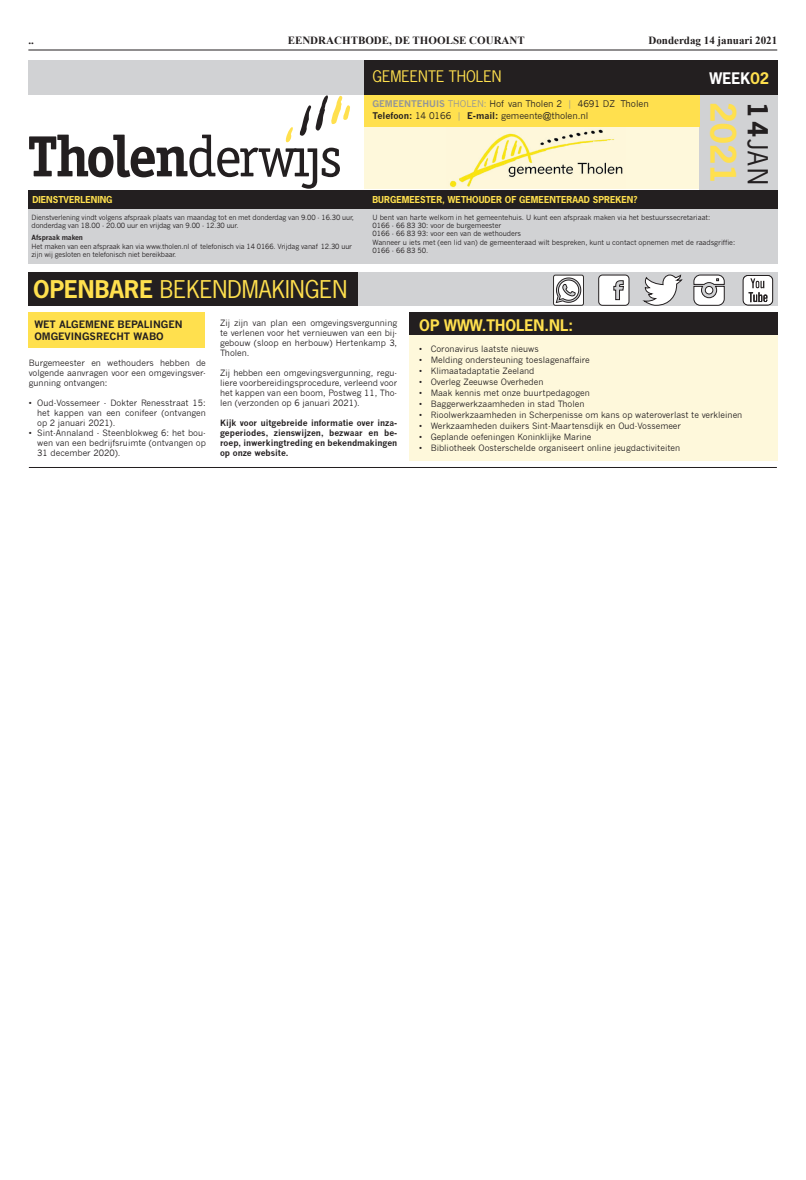
<style>
.page{position:relative;width:806px;height:1180px;background:#fff}
.page>*{position:absolute;margin:0;border:0;box-sizing:border-box;transform-origin:0 0}
.t1{font:700 33px "News Gothic";color:#ffe04e}
.t2{font:26px "News Gothic";color:#231f20}
.t3{font:23px "News Gothic";color:#ffe04e}
.t4{font:700 15px "News Gothic";color:#ffe04e}
.t5{font:15px "News Gothic";color:#ffe04e}
.t6{font:700 15px "News Gothic";color:#fff}
.t7{font:700 11px "Times New Roman";color:#231f20}
.t8{font:700 10px/12px "News Gothic";color:#231f20}
.t9{font:9px/12.8px "News Gothic";letter-spacing:-.005em;color:#231f20}
.t10{font:700 9px "News Gothic";color:#ffe04e}
.t11{font:8.5px/10px "News Gothic";color:#231f20;text-align:justify}
.t12{font:700 8.5px/10px "News Gothic";color:#231f20;text-align:justify}
.t13{font:7px/8.4px "News Gothic";letter-spacing:-.02em;color:#231f20}
.t14{font:700 7px "News Gothic";letter-spacing:-.02em;color:#231f20}
.s1{font-weight:700;color:#939598}
.s2{color:#939598}
.s3{font-weight:700}
.s4{color:#ffe04e}
</style>
<div class="page">
<hr style="left:28px;top:50px;width:748px;height:1px;background:#231f20">
<div style="left:29px;top:312px;width:176px;height:35px;background:#ffe04e"></div>
<div style="left:357px;top:272px;width:420px;height:34px;background:#d1d2d4"></div>
<svg style="left:598px;top:274px;width:31px;height:32px"></svg>
<svg style="left:642px;top:274px;width:40px;height:32px"></svg>
<svg style="left:693px;top:274px;width:31px;height:32px"></svg>
<div style="left:742px;top:275px;width:30px;height:30px;border:1px solid #231f20;border-radius:5px"></div>
<svg style="left:743px;top:275px;width:30px;height:30px"></svg>
<div style="left:364px;top:112px;width:334px;height:77px;background:#fef8db"></div>
<div style="left:28px;top:60px;width:352px;height:35px;background:#d1d2d4"></div>
<svg style="left:29px;top:95px;width:321px;height:94px"></svg>
<img style="left:446px;top:126px;width:178px;height:62px">
<div style="left:364px;top:60px;width:413px;height:35px;background:#231f20"></div>
<div style="left:698px;top:95px;width:78px;height:97px;background:#d1d2d4"></div>
<div style="left:364px;top:95px;width:334px;height:31px;background:#ffe04e"></div>
<div style="left:28px;top:208px;width:749px;height:56px;background:#d1d2d4"></div>
<div style="left:28px;top:190px;width:748px;height:18px;background:#231f20"></div>
<div style="left:28px;top:272px;width:329px;height:34px;background:#231f20"></div>
<div style="left:553px;top:275px;width:30px;height:30px;border:1px solid #302d2c;border-radius:2px"></div>
<svg style="left:555px;top:274px;width:26px;height:32px"></svg>
<hr style="left:29px;top:467px;width:747px;height:1px;background:#231f20">
<div style="left:408px;top:335px;width:369px;height:126px;background:#fef8db"></div>
<div style="left:408px;top:312px;width:369px;height:23px;background:#231f20"></div>
<p class="t7" style="left:28px;top:33px;width:7px">..</p>
<p class="t7" style="left:287px;top:33px;width:238px">EENDRACHTBODE, DE THOOLSE COURANT</p>
<p class="t7" style="left:648px;top:33px;width:130px">Donderdag 14 januari 2021</p>
<h3 class="t5" style="left:372px;top:67px;width:130px">GEMEENTE THOLEN</h3>
<p class="t9" style="left:372px;top:97px;width:277px"><span class="s1">GEMEENTEHUIS</span> <span class="s2">THOLEN:</span> Hof van Tholen 2 <span class="s2">|</span> 4691 DZ Tholen<br><span class="s3">Telefoon:</span> 14 0166 <span class="s2">|</span> <span class="s3">E-mail:</span> gemeente@tholen.nl</p>
<p class="t10" style="left:32px;top:193px;width:82px">DIENSTVERLENING</p>
<p class="t10" style="left:372px;top:193px;width:266px">BURGEMEESTER, WETHOUDER OF GEMEENTERAAD SPREKEN?</p>
<h3 class="t6" style="left:709px;top:69px;width:61px">WEEK<span class="s4">02</span></h3>
<h1 class="t1" style="left:744px;top:102px;width:84px;rotate:90deg">2021</h1>
<h2 class="t2" style="left:773px;top:102px;width:84px;rotate:90deg"><span class="s3">14</span>JAN</h2>
<p class="t13" style="left:31px;top:213px;width:324px">Dienstverlening vindt volgens afspraak plaats van maandag tot en met donderdag van 9.00 - 16.30 uur, donderdag van 18.00 - 20.00 uur en vrijdag van 9.00 - 12.30 uur.</p>
<p class="t14" style="left:31px;top:233px;width:53px">Afspraak maken</p>
<p class="t13" style="left:31px;top:242px;width:322px">Het maken van een afspraak kan via www.tholen.nl of telefonisch via 14 0166. Vrijdag vanaf 12.30 uur zijn wij gesloten en telefonisch niet bereikbaar.</p>
<h3 class="t3" style="left:33px;top:275px;width:315px"><span class="s3">OPENBARE</span> BEKENDMAKINGEN</h3>
<p class="t13" style="left:372px;top:213px;width:364px">U bent van harte welkom in het gemeentehuis. U kunt een afspraak maken via het bestuurssecretariaat:<br>0166 - 66 83 30: voor de burgemeester<br>0166 - 66 83 93: voor een van de wethouders<br>Wanneer u iets met (een lid van) de gemeenteraad wilt bespreken, kunt u contact opnemen met de raadsgriffie:<br>0166 - 66 83 50.</p>
<p class="t8" style="left:34px;top:318px;width:150px">WET ALGEMENE BEPALINGEN<br>OMGEVINGSRECHT WABO</p>
<p class="t11" style="left:29px;top:358px;width:179px">Burgemeester en wethouders hebben de volgende aanvragen voor een omgevingsver&shy;gunning ontvangen:</p>
<p class="t11" style="left:37px;top:398px;width:170px;text-indent:-8px">• Oud-Vossemeer - Dokter Renesstraat 15: het kappen van een conifeer (ontvangen op 2 januari 2021).</p>
<p class="t11" style="left:37px;top:428px;width:170px;text-indent:-8px">• Sint-Annaland - Steenblokweg 6: het bou&shy;wen van een bedrijfsruimte (ontvangen op 31 december 2020).</p>
<p class="t11" style="left:220px;top:318px;width:179px">Zij zijn van plan een omgevingsvergunning te verlenen voor het vernieuwen van een bij&shy;gebouw (sloop en herbouw) Hertenkamp 3, Tholen.</p>
<p class="t11" style="left:220px;top:368px;width:179px">Zij hebben een omgevingsvergunning, regu&shy;liere voorbereidingsprocedure, verleend voor het kappen van een boom, Postweg 11, Tho&shy;len (verzonden op 6 januari 2021).</p>
<p class="t12" style="left:220px;top:418px;width:179px">Kijk voor uitgebreide informatie over inza&shy;geperiodes, zienswijzen, bezwaar en be&shy;roep, inwerkingtreding en bekendmakingen op onze website.</p>
<h3 class="t4" style="left:419px;top:315px;width:155px">OP WWW.THOLEN.NL:</h3>
<p class="t11" style="left:419px;top:343px;width:121px">• Coronavirus laatste nieuws</p>
<p class="t11" style="left:419px;top:354px;width:172px">• Melding ondersteuning toeslagenaffaire</p>
<p class="t11" style="left:419px;top:365px;width:116px">• Klimaatadaptatie Zeeland</p>
<p class="t11" style="left:419px;top:376px;width:126px">• Overleg Zeeuwse Overheden</p>
<p class="t11" style="left:419px;top:387px;width:172px">• Maak kennis met onze buurtpedagogen</p>
<p class="t11" style="left:419px;top:398px;width:167px">• Baggerwerkzaamheden in stad Tholen</p>
<p class="t11" style="left:419px;top:409px;width:324px">• Rioolwerkzaamheden in Scherpenisse om kans op wateroverlast te verkleinen</p>
<p class="t11" style="left:419px;top:420px;width:263px">• Werkzaamheden duikers Sint-Maartensdijk en Oud-Vossemeer</p>
<p class="t11" style="left:419px;top:431px;width:174px">• Geplande oefeningen Koninklijke Marine</p>
<p class="t11" style="left:419px;top:442px;width:262px">• Bibliotheek Oosterschelde organiseert online jeugdactiviteiten</p>
</div>
